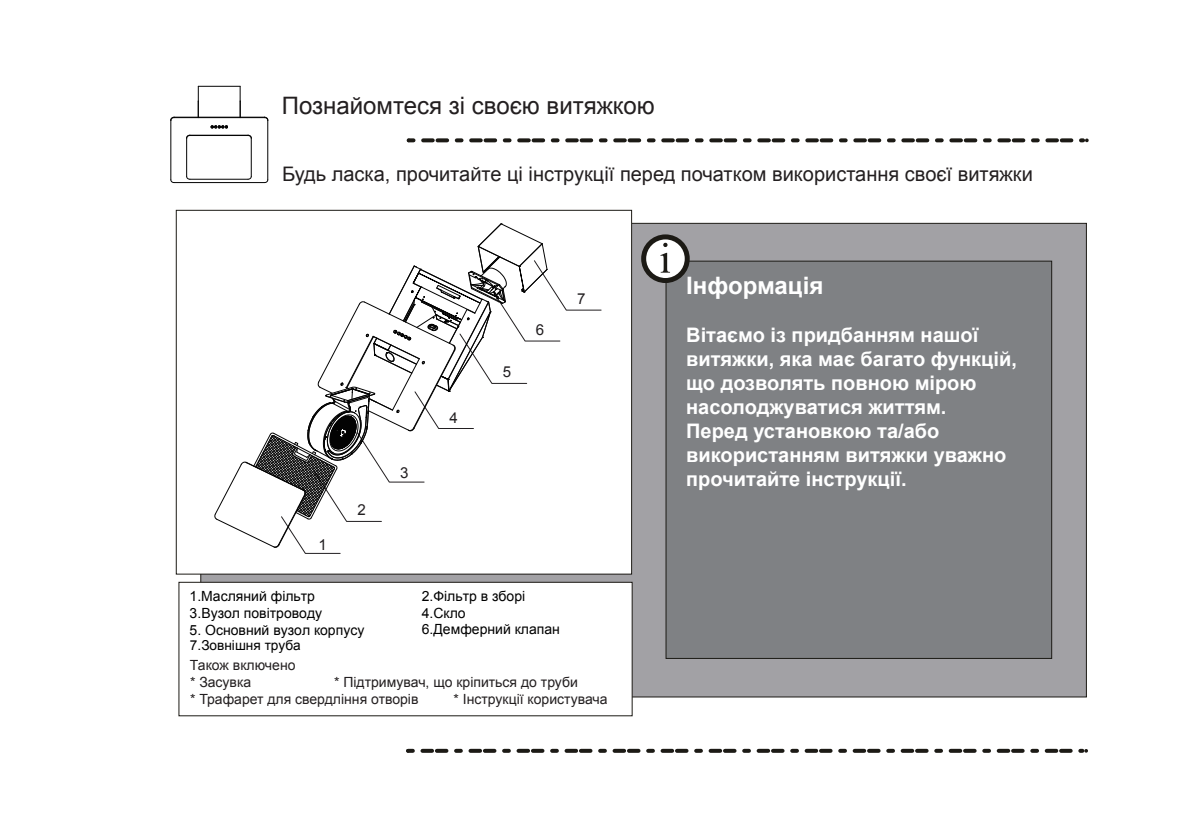
<style>
.page{position:relative;width:1191px;height:840px;background:#fff}
.page>*{position:absolute;margin:0;border:0;box-sizing:border-box;transform-origin:0 0}
.t1{font:24px "Arial";color:#231f20}
.t2{font:700 24px "Arial";color:#fff}
.t3{font:700 20px/24px "Arial";color:#fff}
.t4{font:20px "Arial";color:#231f20}
.t5{font:15px "Arial";color:#221f21}
.t6{font:14px/16.8px "Arial";color:#231f20}
.t7{font:14px/16.8px "Arial";color:#000}
.t8{font:13.6px "Arial";color:#000}
</style>
<div class="page">
<div style="left:200px;top:223px;width:887px;height:474px;background:#a2a1a5"></div>
<svg style="left:406px;top:748px;width:682px;height:4px"></svg>
<div style="left:665px;top:260px;width:387px;height:398px;background:#7f8184;border:1px solid #1c1a15"></div>
<div style="left:178px;top:581px;width:454px;height:135px;background:#fff;border:1px solid #1c1a15"></div>
<div style="left:176px;top:210px;width:456px;height:363px;background:#fff"></div>
<hr style="left:170px;top:120px;width:1px;height:60px;background:#030303">
<hr style="left:190px;top:135px;width:58px;height:1px;background:#030303">
<hr style="left:198px;top:86px;width:1px;height:32px;background:#030303">
<hr style="left:198px;top:86px;width:42px;height:1px;background:#030303">
<hr style="left:190px;top:179px;width:58px;height:1px;background:#030303">
<hr style="left:186px;top:138px;width:1px;height:38px;background:#030303">
<hr style="left:174px;top:182px;width:90px;height:1px;background:#030303">
<hr style="left:174px;top:117px;width:90px;height:1px;background:#030303">
<svg style="left:198px;top:102px;width:1px;height:14px"></svg>
<svg style="left:170px;top:117px;width:5px;height:4px"></svg>
<svg style="left:211px;top:85px;width:877px;height:469px"></svg>
<p class="t1" style="left:282px;top:90px;width:374px">Познайомтеся зі своєю витяжкою</p>
<p class="t4" style="left:282px;top:160px;width:752px">Будь ласка, прочитайте ці інструкції перед початком використання своєї витяжки</p>
<p class="t5" style="left:318px;top:534px;width:10px">1</p>
<p class="t5" style="left:357px;top:500px;width:10px">2</p>
<p class="t7" style="left:190px;top:587px;width:134px">1.Масляний фільтр<br>3.Вузол повітроводу</p>
<p class="t7" style="left:190px;top:621px;width:176px">5. Основний вузол корпусу</p>
<p class="t8" style="left:190px;top:635px;width:112px">7.Зовнішня труба</p>
<p class="t6" style="left:190px;top:657px;width:107px">Також включено</p>
<p class="t5" style="left:400px;top:462px;width:10px">3</p>
<p class="t5" style="left:449px;top:407px;width:10px">4</p>
<p class="t5" style="left:503px;top:362px;width:10px">5</p>
<p class="t5" style="left:536px;top:320px;width:10px">6</p>
<p class="t5" style="left:577px;top:289px;width:10px">7</p>
<p class="t7" style="left:422px;top:587px;width:140px">2.Фільтр в зборі<br>4.Скло<br>6.Демферний клапан</p>
<p class="t6" style="left:190px;top:673px;width:389px;text-indent:144px">* Підтримувач, що кріпиться до труби * Трафарет для свердління отворів</p>
<p class="t6" style="left:190px;top:673px;width:63px">* Засувка</p>
<p class="t6" style="left:453px;top:690px;width:156px">* Інструкції користувача</p>
<p class="t2" style="left:686px;top:269px;width:139px">Інформація</p>
<p class="t3" style="left:686px;top:323px;width:332px">Вітаємо із придбанням нашої витяжки, яка має багато функцій, що дозволять повною мірою насолоджуватися життям.<br>Перед установкою та/або використанням витяжки уважно прочитайте інструкції.</p>
</div>
